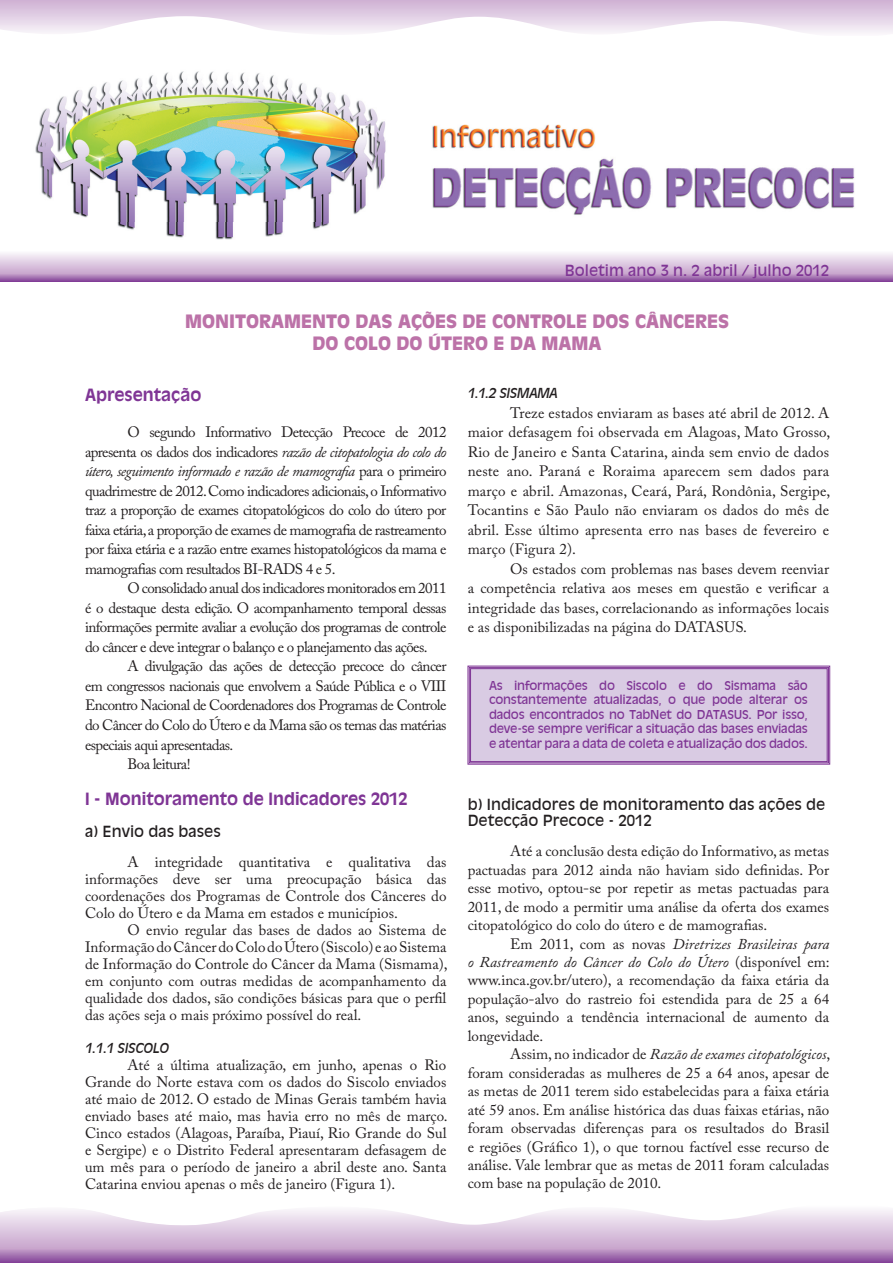
<style>
.page{position:relative;width:893px;height:1263px;background:#fff}
.page>*{position:absolute;margin:0;border:0;box-sizing:border-box;transform-origin:0 0}
.t1{font:900 18px/21.6px "Decade Black S Si";color:#bc72a8;text-align:center}
.t2{font:700 16.5px "Decade S Si";color:#7f3595}
.t3{font:15px/19.5px "Adobe Caslon Pro";letter-spacing:-.005em;color:#231f20;text-align:justify}
.t4{font:15px "Adobe Caslon Pro";letter-spacing:-.04em;color:#231f20}
.t5{font:15px/15.9px "Decade S Si";color:#231f20}
.t6{font:15px "Decade S Si";color:#7f3595}
.t7{font:italic 13.5px "Decade S Si";letter-spacing:-.025em;color:#231f20}
.t8{font:12px/14.4px "Decade S Si";letter-spacing:-.02em;color:#7f3595;text-align:justify}
.s1{font-style:italic}
</style>
<div class="page">
<svg style="left:0;top:0;width:893px;height:33px"></svg>
<div style="left:468px;top:666px;width:362px;height:99px;background:#d9cbe3"></div>
<div style="left:469px;top:667px;width:360px;height:96px;border:1px solid #7f3595"></div>
<div style="left:470px;top:668px;width:357px;height:94px;border:1px solid #7f3595"></div>
<img style="left:35px;top:71px;width:820px;height:169px">
<svg style="left:0;top:253px;width:893px;height:28px;background:#d0b5d6"></svg>
<svg style="left:0;top:1210px;width:893px;height:53px;background:#cfb4d5"></svg>
<p class="t6" style="left:565px;top:261px;width:266px">Boletim ano 3 n. 2 abril / julho 2012</p>
<p class="t1" style="left:185px;top:310px;width:546px">MONITORAMENTO DAS AÇÕES DE CONTROLE DOS CÂNCERES<br>DO COLO DO ÚTERO E DA MAMA</p>
<p class="t2" style="left:85px;top:384px;width:118px">Apresentação</p>
<p class="t3" style="left:85px;top:422px;width:363px;text-indent:43px">O segundo Informativo Detecção Precoce de 2012 apresenta os dados dos indicadores <span class="s1">razão de citopatologia do colo do útero, seguimento informado e razão de mamografia</span> para o primeiro quadrimestre de 2012. Como indicadores adicionais, o Informativo traz a proporção de exames citopatológicos do colo do útero por faixa etária, a proporção de exames de mamografia de rastreamento por faixa etária e a razão entre exames histopatológicos da mama e mamografias com resultados BI-RADS 4 e 5.</p>
<p class="t3" style="left:85px;top:578px;width:363px;text-indent:43px">O consolidado anual dos indicadores monitorados em 2011 é o destaque desta edição. O acompanhamento temporal dessas informações permite avaliar a evolução dos programas de controle do câncer e deve integrar o balanço e o planejamento das ações.</p>
<p class="t4" style="left:128px;top:657px;width:320px">A divulgação das ações de detecção precoce do câncer</p>
<p class="t4" style="left:85px;top:677px;width:363px">em congressos nacionais que envolvem a Saúde Pública e o VIII</p>
<p class="t4" style="left:85px;top:696px;width:363px">Encontro Nacional de Coordenadores dos Programas de Controle</p>
<p class="t4" style="left:85px;top:716px;width:363px">do Câncer do Colo do Útero e da Mama são os temas das matérias</p>
<p class="t4" style="left:85px;top:735px;width:150px">especiais aqui apresentadas.</p>
<p class="t4" style="left:128px;top:755px;width:65px">Boa leitura!</p>
<p class="t2" style="left:85px;top:789px;width:324px">I - Monitoramento de Indicadores 2012</p>
<p class="t5" style="left:85px;top:822px;width:137px">a) Envio das bases</p>
<p class="t3" style="left:85px;top:853px;width:363px;line-height:17px;text-indent:43px">A integridade quantitativa e qualitativa das informações deve ser uma preocupação básica das coordenações dos Programas de Controle dos Cânceres do Colo do Útero e da Mama em estados e municípios.</p>
<p class="t3" style="left:85px;top:921px;width:364px;line-height:17px;text-indent:43px">O envio regular das bases de dados ao Sistema de Informação do Câncer do Colo do Útero (Siscolo) e ao Sistema de Informação do Controle do Câncer da Mama (Sismama), em conjunto com outras medidas de acompanhamento da qualidade dos dados, são condições básicas para que o perfil das ações seja o mais próximo possível do real.</p>
<p class="t7" style="left:85px;top:1040px;width:85px">1.1.1 SISCOLO</p>
<p class="t3" style="left:85px;top:1057px;width:364px;line-height:17px;text-indent:43px">Até a última atualização, em junho, apenas o Rio Grande do Norte estava com os dados do Siscolo enviados até maio de 2012. O estado de Minas Gerais também havia enviado bases até maio, mas havia erro no mês de março.<br>Cinco estados (Alagoas, Paraíba, Piauí, Rio Grande do Sul e Sergipe) e o Distrito Federal apresentaram defasagem de um mês para o período de janeiro a abril deste ano. Santa Catarina enviou apenas o mês de janeiro (Figura 1).</p>
<p class="t7" style="left:468px;top:385px;width:91px">1.1.2 SISMAMA</p>
<p class="t3" style="left:468px;top:403px;width:364px;text-indent:43px">Treze estados enviaram as bases até abril de 2012. A maior defasagem foi observada em Alagoas, Mato Grosso, Rio de Janeiro e Santa Catarina, ainda sem envio de dados neste ano. Paraná e Roraima aparecem sem dados para março e abril. Amazonas, Ceará, Pará, Rondônia, Sergipe, Tocantins e São Paulo não enviaram os dados do mês de abril. Esse último apresenta erro nas bases de fevereiro e março (Figura 2).</p>
<p class="t3" style="left:468px;top:559px;width:363px;text-indent:43px">Os estados com problemas nas bases devem reenviar a competência relativa aos meses em questão e verificar a integridade das bases, correlacionando as informações locais e as disponibilizadas na página do DATASUS.</p>
<p class="t8" style="left:489px;top:678px;width:320px">As informações do Siscolo e do Sismama são constantemente atualizadas, o que pode alterar os dados encontrados no TabNet do DATASUS. Por isso, deve-se sempre verificar a situação das bases enviadas e atentar para a data de coleta e atualização dos dados.</p>
<p class="t5" style="left:468px;top:796px;width:359px">b) Indicadores de monitoramento das ações de<br>Detecção Precoce - 2012</p>
<p class="t3" style="left:468px;top:842px;width:363px;line-height:18.5px;text-indent:43px">Até a conclusão desta edição do Informativo, as metas pactuadas para 2012 ainda não haviam sido definidas. Por esse motivo, optou-se por repetir as metas pactuadas para 2011, de modo a permitir uma análise da oferta dos exames citopatológico do colo do útero e de mamografias.</p>
<p class="t3" style="left:468px;top:934px;width:363px;line-height:18.5px;text-indent:43px">Em 2011, com as novas <span class="s1">Diretrizes Brasileiras para o Rastreamento do Câncer do Colo do Útero</span> (disponível em: www.inca.gov.br/utero), a recomendação da faixa etária da população-alvo do rastreio foi estendida para de 25 a 64 anos, seguindo a tendência internacional de aumento da longevidade.</p>
<p class="t3" style="left:468px;top:1045px;width:364px;line-height:18.5px;text-indent:43px">Assim, no indicador de <span class="s1">Razão de exames citopatológicos</span>, foram consideradas as mulheres de 25 a 64 anos, apesar de as metas de 2011 terem sido estabelecidas para a faixa etária até 59 anos. Em análise histórica das duas faixas etárias, não foram observadas diferenças para os resultados do Brasil e regiões (Gráfico 1), o que tornou factível esse recurso de análise. Vale lembrar que as metas de 2011 foram calculadas com base na população de 2010.</p>
</div>
